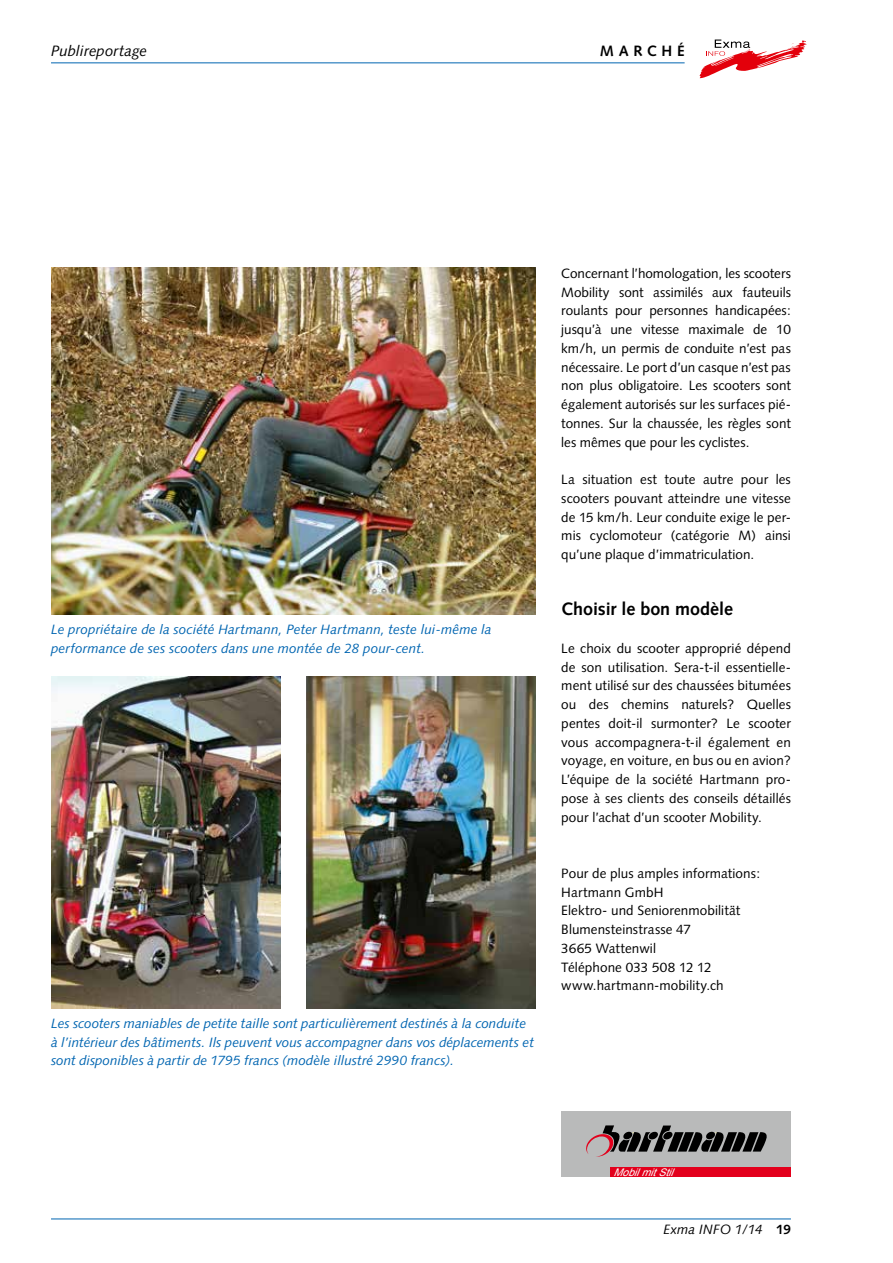
<style>
.page{position:relative;width:893px;height:1263px;background:#fff}
.page>*{position:absolute;margin:0;border:0;box-sizing:border-box;transform-origin:0 0}
.t1{font:700 18px "Syntax";letter-spacing:-.005em;color:#000}
.t2{font:italic 15px "Syntax";color:#000}
.t3{font:700 15px "Syntax";letter-spacing:.315em;color:#000}
.t4{font:13.5px/18.8px "Syntax";letter-spacing:.005em;color:#000;text-align:justify}
.t5{font:italic 13.5px/18.8px "Syntax";color:#0065b1}
.t6{font:italic 13.5px "Syntax";letter-spacing:.01em;color:#000}
.t7{font:12px "Verdana";color:#000}
.t8{font:italic 10.5px "Arial";color:#fff}
.s1{font-weight:700;font-style:normal}
</style>
<div class="page">
<hr style="left:51px;top:1218px;width:740px;height:1px;background:#0065b1">
<svg style="left:699px;top:40px;width:108px;height:38px"></svg>
<hr style="left:51px;top:62px;width:634px;height:1px;background:#0065b1">
<img style="left:51px;top:677px;width:230px;height:332px">
<img style="left:51px;top:268px;width:485px;height:347px">
<img style="left:306px;top:677px;width:230px;height:331px">
<div style="left:561px;top:1111px;width:230px;height:66px;background:#b9baba"></div>
<svg style="left:586px;top:1125px;width:181px;height:32px"></svg>
<div style="left:611px;top:1167px;width:180px;height:10px;background:#e3001c"></div>
<p class="t2" style="left:51px;top:42px;width:98px">Publireportage</p>
<p class="t3" style="left:600px;top:42px;width:86px">MARCHÉ</p>
<p class="t5" style="left:51px;top:620px;width:442px">Le propriétaire de la société Hartmann, Peter Hartmann, teste lui-même la performance de ses scooters dans une montée de 28 pour-cent.</p>
<p class="t5" style="left:51px;top:1014px;width:484px">Les scooters maniables de petite taille sont particulièrement destinés à la conduite à l’intérieur des bâtiments. Ils peuvent vous accompagner dans vos déplacements et sont disponibles à partir de 1795 francs (modèle illustré 2990 francs).</p>
<p class="t4" style="left:561px;top:264px;width:231px">Concernant l’homologation, les scooters Mobility sont assimilés aux fauteuils roulants pour personnes handicapées: jusqu’à une vitesse maximale de 10 km/h, un permis de conduite n’est pas nécessaire. Le port d’un casque n’est pas non plus obligatoire. Les scooters sont également autorisés sur les surfaces pié&shy;tonnes. Sur la chaussée, les règles sont les mêmes que pour les cyclistes.</p>
<p class="t4" style="left:561px;top:470px;width:231px">La situation est toute autre pour les scooters pouvant atteindre une vitesse de 15 km/h. Leur conduite exige le per&shy;mis cyclomoteur (catégorie M) ainsi qu’une plaque d’immatriculation.</p>
<h1 class="t1" style="left:561px;top:599px;width:173px">Choisir le bon modèle</h1>
<p class="t4" style="left:561px;top:639px;width:231px">Le choix du scooter approprié dépend de son utilisation. Sera-t-il essentielle&shy;ment utilisé sur des chaussées bitumées ou des chemins naturels? Quelles pentes doit-il surmonter? Le scooter vous accompagnera-t-il également en voyage, en voiture, en bus ou en avion?<br>L’équipe de la société Hartmann pro&shy;pose à ses clients des conseils détaillés pour l’achat d’un scooter Mobility.</p>
<p class="t4" style="left:561px;top:864px;width:200px;text-align:left">Pour de plus amples informations:<br>Hartmann GmbH<br>Elektro- und Seniorenmobilität<br>Blumensteinstrasse 47<br>3665 Wattenwil<br>Téléphone 033 508 12 12 www.hartmann-mobility.ch</p>
<p class="t8" style="left:613px;top:1165px;width:67px">MobilmitStil</p>
<p class="t6" style="left:663px;top:1221px;width:129px">Exma INFO 1/14 <span class="s1">19</span></p>
<p class="t7" style="left:777px;top:1223px;width:22px">tel:</p>
</div>
